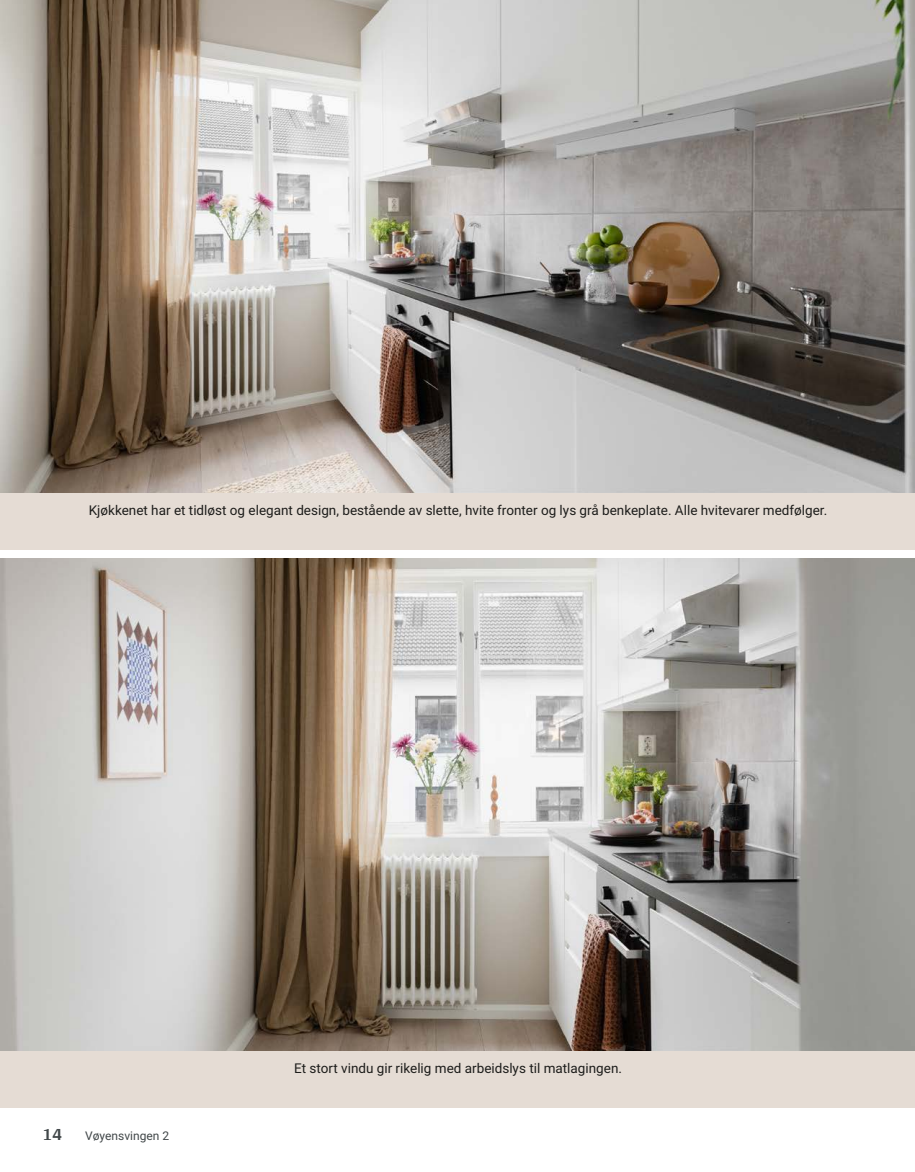
<style>
.page{position:relative;width:915px;height:1172px;background:#fff}
.page>*{position:absolute;margin:0;border:0;box-sizing:border-box;transform-origin:0 0}
.t1{font:700 18px "Arya";color:#414749}
.t2{font:13.5px "Roboto Vitec";color:#1d1d1b}
.t3{font:12px "Roboto Vitec";color:#414749}
</style>
<div class="page">
<div style="left:0;top:492px;width:914px;height:58px;background:#e5dcd4"></div>
<div style="left:0;top:1050px;width:914px;height:58px;background:#e5dcd4"></div>
<img style="left:0;top:0;width:914px;height:492px">
<img style="left:0;top:558px;width:914px;height:492px">
<p class="t2" style="left:89px;top:501px;width:739px">Kjøkkenet har et tidløst og elegant design, bestående av slette, hvite fronter og lys grå benkeplate. Alle hvitevarer medfølger.</p>
<h1 class="t1" style="left:43px;top:1123px;width:21px">14</h1>
<p class="t3" style="left:85px;top:1127px;width:85px">Vøyensvingen 2</p>
<p class="t2" style="left:294px;top:1059px;width:329px">Et stort vindu gir rikelig med arbeidslys til matlagingen.</p>
</div>
